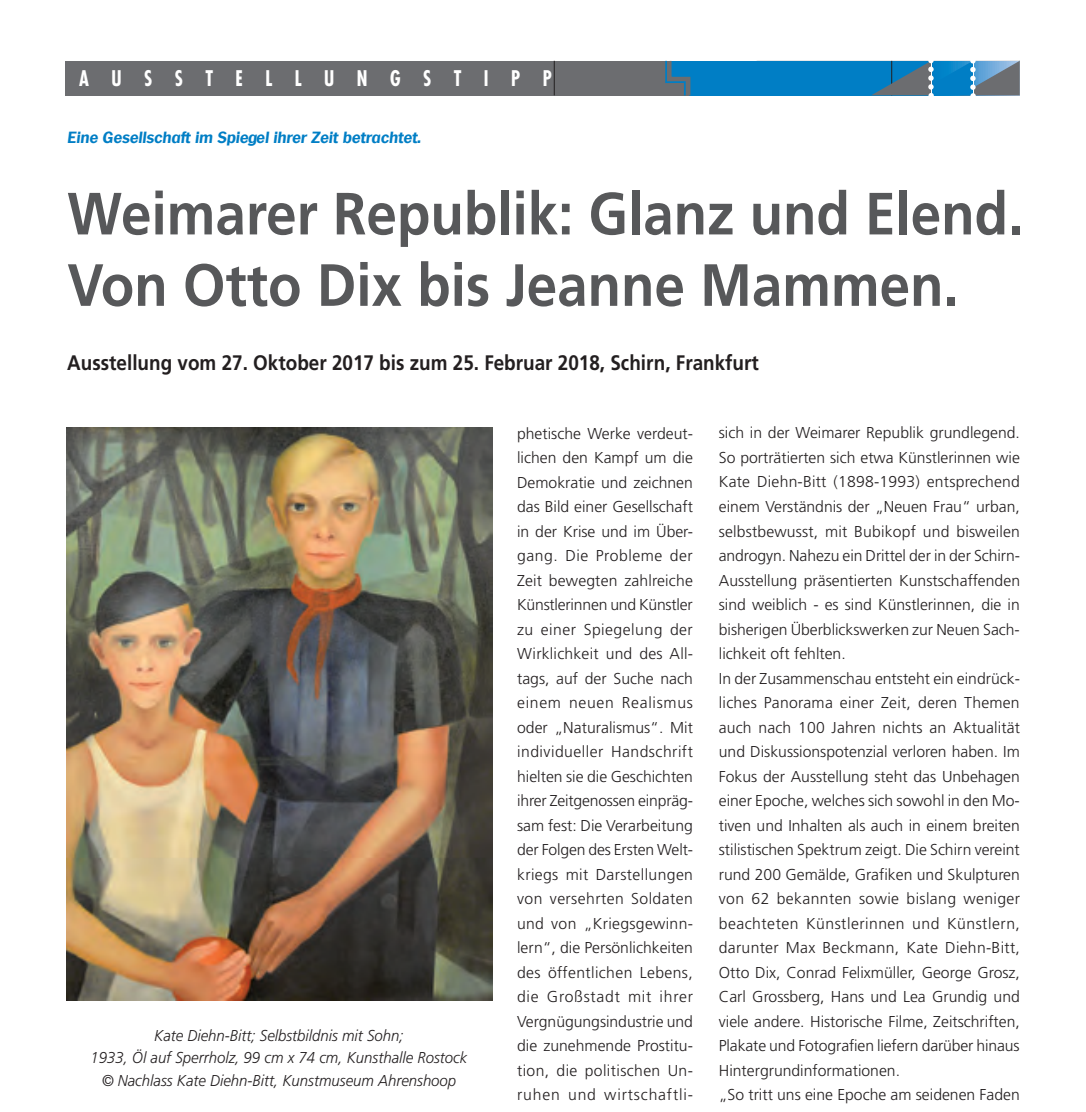
<style>
.page{position:relative;width:1086px;height:1112px;background:#fff}
.page>*{position:absolute;margin:0;border:0;box-sizing:border-box;transform-origin:0 0}
.t1{font:700 59.5px/71.4px "Frutiger";color:#57585a;scale:.92 1}
.t2{font:700 21px "Frutiger";color:#231f20;scale:.9 1}
.t3{font:700 condensed 21px "Futura";letter-spacing:1.2em;color:#fff;scale:.89 1}
.t4{font:300 15.75px/24.5px "Frutiger";color:#231f20;text-align:justify}
.t5{font:italic 300 15.75px/22.8px "Frutiger";color:#231f20;text-align:center;scale:.95 1}
.t6{font:italic 700 15.75px "Futon";color:#007ec5}
</style>
<div class="page">
<img style="left:66px;top:428px;width:426px;height:572px">
<div style="left:66px;top:61px;width:954px;height:35px;background:#6c6d70"></div>
<div style="left:670px;top:61px;width:264px;height:35px;background:#007ec5"></div>
<svg style="left:757px;top:60px;width:263px;height:36px"></svg>
<hr style="left:972px;top:63px;width:1px;height:34px;background:#fff">
<svg style="left:665px;top:60px;width:26px;height:36px"></svg>
<h2 class="t3" style="left:79px;top:65px;width:533px">AUSSTELLUNGSTIPP</h2>
<p class="t6" style="left:67px;top:129px;width:355px">Eine Gesellschaft im Spiegel ihrer Zeit betrachtet.</p>
<h1 class="t1" style="left:67px;top:177px;width:1040px">Weimarer Republik: Glanz und Elend.<br>Von Otto Dix bis Jeanne Mammen.</h1>
<h2 class="t2" style="left:67px;top:350px;width:770px">Ausstellung vom 27. Oktober 2017 bis zum 25. Februar 2018, Schirn, Frankfurt</h2>
<p class="t5" style="left:91px;top:1024px;width:398px">Kate Diehn-Bitt; Selbstbildnis mit Sohn;<br>1933, Öl auf Sperrholz, 99 cm x 74 cm, Kunsthalle Rostock © Nachlass Kate Diehn-Bitt, Kunstmuseum Ahrenshoop</p>
<p class="t4" style="left:517px;top:421px;width:177px">phetische Werke verdeut&shy;lichen den Kampf um die Demokratie und zeichnen das Bild einer Gesellschaft in der Krise und im Über&shy;gang. Die Probleme der Zeit bewegten zahlreiche Künstlerinnen und Künstler zu einer Spiegelung der Wirklichkeit und des All&shy;tags, auf der Suche nach einem neuen Realismus oder „Naturalismus“. Mit individueller Handschrift hielten sie die Geschichten ihrer Zeitgenossen einpräg&shy;sam fest: Die Verarbeitung der Folgen des Ersten Welt&shy;kriegs mit Darstellungen von versehrten Soldaten und von „Kriegsgewinn&shy;lern“, die Persönlichkeiten des öffentlichen Lebens, die Großstadt mit ihrer Vergnügungsindustrie und die zunehmende Prostitu&shy;tion, die politischen Un&shy;ruhen und wirtschaftli-</p>
<p class="t4" style="left:719px;top:421px;width:303px;text-align:left">sich in der Weimarer Republik grundlegend.<br>So porträtierten sich etwa Künstlerinnen wie Kate Diehn-Bitt (1898-1993) entsprechend einem Verständnis der „Neuen Frau“ urban, selbstbewusst, mit Bubikopf und bisweilen androgyn. Nahezu ein Drittel der in der Schirn-Ausstellung präsentierten Kunstschaffenden sind weiblich - es sind Künstlerinnen, die in bisherigen Überblickswerken zur Neuen Sach&shy;lichkeit oft fehlten.<br>In der Zusammenschau entsteht ein eindrück&shy;liches Panorama einer Zeit, deren Themen auch nach 100 Jahren nichts an Aktualität und Diskussionspotenzial verloren haben. Im Fokus der Ausstellung steht das Unbehagen einer Epoche, welches sich sowohl in den Mo&shy;tiven und Inhalten als auch in einem breiten stilistischen Spektrum zeigt. Die Schirn vereint rund 200 Gemälde, Grafiken und Skulpturen von 62 bekannten sowie bislang weniger beachteten Künstlerinnen und Künstlern, darunter Max Beckmann, Kate Diehn-Bitt, Otto Dix, Conrad Felixmüller, George Grosz, Carl Grossberg, Hans und Lea Grundig und viele andere. Historische Filme, Zeitschriften, Plakate und Fotografien liefern darüber hinaus Hintergrundinformationen.<br>„So tritt uns eine Epoche am seidenen Faden</p>
</div>
